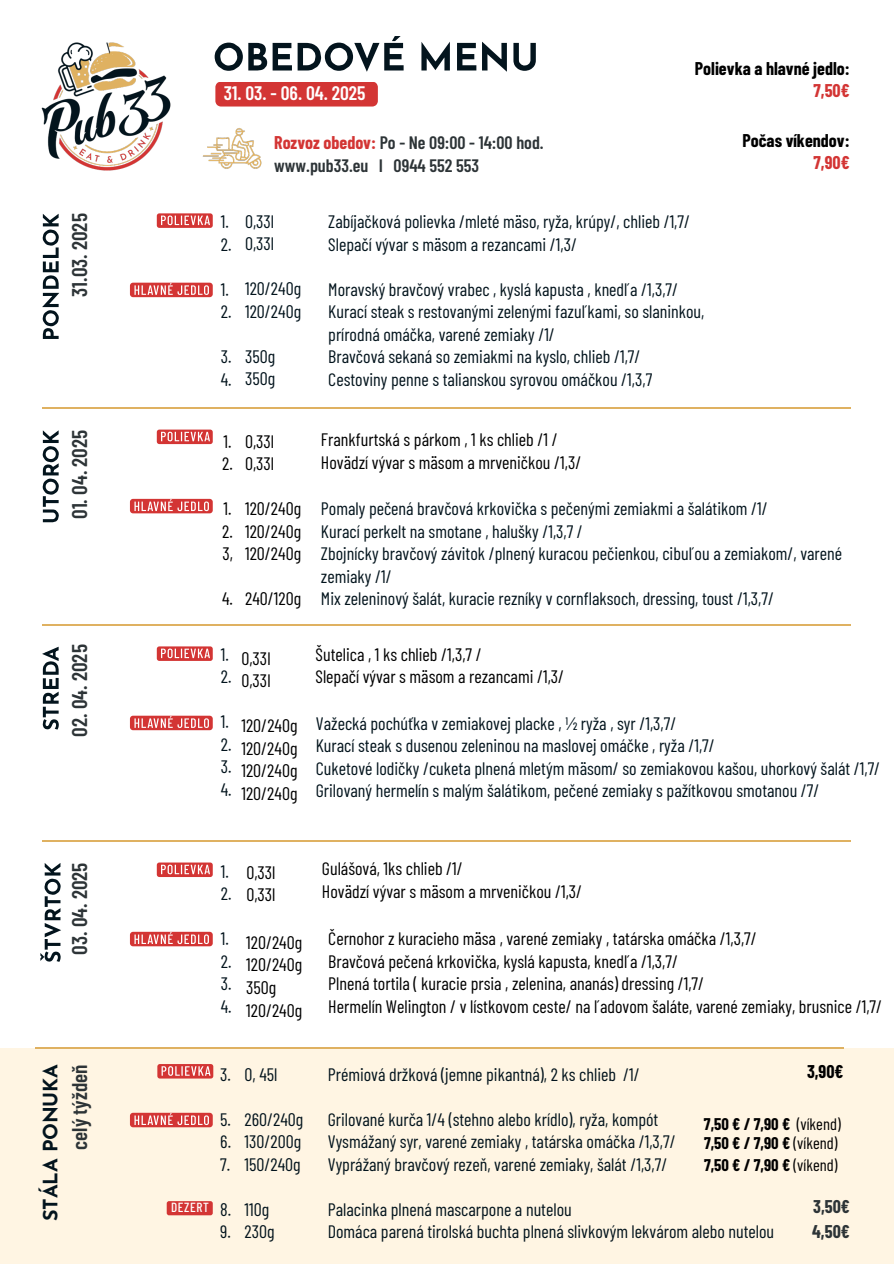
<style>
.page{position:relative;width:894px;height:1264px;background:#fff}
.page>*{position:absolute;margin:0;border:0;box-sizing:border-box;transform-origin:0 0}
.t1{font:600 21.3px "Barlow Condensed";color:#2d3437}
.t2{font:700 19.8px "Josefin Sans";letter-spacing:-.01em;color:#03141d}
.t3{font:600 19.5px "Barlow Condensed";color:#fff}
.t4{font:18px/22.5px "Barlow Condensed";color:#03141d}
.t5{font:18px/22.5px "Barlow Condensed";color:#000}
.t6{font:600 18px/22.5px "Barlow Condensed";color:#2d3437}
.t7{font:700 18px/22.5px "Barlow Condensed";color:#000;text-align:right}
.t8{font:700 18px/24.8px "Barlow Condensed";color:#2d3437}
.t9{font:700 16.5px "Barlow Condensed";color:#000}
.t10{font:500 13.2px "Barlow Condensed";letter-spacing:.05em;color:#fff}
.s1{font-weight:700;color:#d33534}
.s2{color:#d33534}
.s3{font-weight:400}
</style>
<div class="page">
<svg style="left:43px;top:430px;width:16px;height:92px"></svg>
<svg style="left:42px;top:646px;width:17px;height:83px"></svg>
<svg style="left:42px;top:214px;width:17px;height:125px"></svg>
<svg style="left:40px;top:863px;width:21px;height:98px"></svg>
<img style="left:41px;top:42px;width:130px;height:129px">
<div style="left:130px;top:283px;width:83px;height:14px;background:#d33534;border-radius:3px"></div>
<svg style="left:134px;top:283px;width:75px;height:12px"></svg>
<div style="left:130px;top:499px;width:83px;height:14px;background:#d33534;border-radius:3px"></div>
<svg style="left:134px;top:499px;width:75px;height:12px"></svg>
<div style="left:130px;top:715px;width:83px;height:15px;background:#d33534;border-radius:3px"></div>
<svg style="left:134px;top:716px;width:75px;height:12px"></svg>
<div style="left:130px;top:931px;width:83px;height:15px;background:#d33534;border-radius:3px"></div>
<svg style="left:134px;top:932px;width:75px;height:12px"></svg>
<div style="left:157px;top:213px;width:56px;height:15px;background:#d33534;border-radius:3px"></div>
<svg style="left:161px;top:215px;width:49px;height:10px"></svg>
<div style="left:157px;top:429px;width:56px;height:15px;background:#d33534;border-radius:3px"></div>
<svg style="left:161px;top:431px;width:49px;height:10px"></svg>
<div style="left:157px;top:646px;width:56px;height:15px;background:#d33534;border-radius:3px"></div>
<svg style="left:161px;top:648px;width:49px;height:10px"></svg>
<div style="left:157px;top:862px;width:56px;height:15px;background:#d33534;border-radius:3px"></div>
<svg style="left:161px;top:864px;width:49px;height:10px"></svg>
<svg style="left:214px;top:36px;width:189px;height:36px"></svg>
<svg style="left:421px;top:42px;width:29px;height:28px"></svg>
<svg style="left:457px;top:43px;width:19px;height:27px"></svg>
<svg style="left:482px;top:42px;width:24px;height:29px"></svg>
<svg style="left:513px;top:43px;width:22px;height:28px"></svg>
<img style="left:202px;top:128px;width:60px;height:41px">
<hr style="left:43px;top:407px;width:807px;height:2px;background:#dfb161">
<hr style="left:43px;top:624px;width:807px;height:1px;background:#dfb161">
<hr style="left:43px;top:840px;width:807px;height:2px;background:#dfb161">
<div style="left:0;top:1048px;width:893px;height:215px;background:#fff5e3"></div>
<hr style="left:35px;top:1047px;width:808px;height:2px;background:#dfb161">
<div style="left:157px;top:1064px;width:56px;height:14px;background:#d33534;border-radius:3px"></div>
<svg style="left:161px;top:1066px;width:49px;height:9px"></svg>
<div style="left:130px;top:1112px;width:83px;height:15px;background:#d33534;border-radius:3px"></div>
<svg style="left:134px;top:1112px;width:75px;height:13px"></svg>
<div style="left:167px;top:1201px;width:46px;height:14px;background:#d33534;border-radius:2px"></div>
<div style="left:215px;top:82px;width:163px;height:24px;background:#d33534"></div>
<p class="t1" style="left:66px;top:297px;width:85px;rotate:-90deg">31.03. 2025</p>
<h2 class="t1" style="left:66px;top:519px;width:90px;rotate:-90deg">01. 04. 2025</h2>
<p class="t1" style="left:66px;top:736px;width:94px;rotate:-90deg">02. 04. 2025</p>
<h3 class="t1" style="left:66px;top:954px;width:94px;rotate:-90deg">03. 04. 2025</h3>
<h4 class="t2" style="left:43px;top:1220px;width:158px;rotate:-90deg">STÁLA PONUKA</h4>
<h4 class="t1" style="left:66px;top:1149px;width:87px;rotate:-90deg">celý týždeň</h4>
<h4 class="t3" style="left:224px;top:80px;width:143px">31. 03. - 06. 04. 2025</h4>
<h4 class="t6" style="left:274px;top:131px;width:271px"><span class="s1">Rozvoz obedov:</span> Po - Ne 09:00 - 14:00 hod. www.pub33.eu l 0944 552 553</h4>
<h3 class="t7" style="left:694px;top:56px;width:156px">Polievka a hlavné jedlo:<br><span class="s2">7,50€</span></h3>
<h4 class="t7" style="left:742px;top:128px;width:109px">Počas víkendov:<br><span class="s2">7,90€</span></h4>
<h3 class="t4" style="left:221px;top:209px;width:12px">1.<br>2.</h3>
<h3 class="t4" style="left:221px;top:277px;width:12px">1.<br>2.</h3>
<h4 class="t4" style="left:221px;top:344px;width:12px">3.<br>4.</h4>
<h4 class="t4" style="left:245px;top:209px;width:31px">0,33l<br>0,33l</h4>
<h4 class="t4" style="left:245px;top:277px;width:57px">120/240g<br>120/240g</h4>
<h4 class="t4" style="left:245px;top:344px;width:32px">350g<br>350g</h4>
<h2 class="t4" style="left:328px;top:209px;width:363px">Zabíjačková polievka /mleté mäso, ryža, krúpy/, chlieb /1,7/<br>Slepačí vývar s mäsom a rezancami /1,3/</h2>
<h2 class="t4" style="left:328px;top:277px;width:377px">Moravský bravčový vrabec , kyslá kapusta , knedľa /1,3,7/ Kurací steak s restovanými zelenými fazuľkami, so slaninkou, prírodná omáčka, varené zemiaky /1/<br>Bravčová sekaná so zemiakmi na kyslo, chlieb /1,7/<br>Cestoviny penne s talianskou syrovou omáčkou /1,3,7</h2>
<h4 class="t5" style="left:222px;top:429px;width:12px">1.<br>2.</h4>
<h4 class="t5" style="left:223px;top:497px;width:10px">1.</h4>
<h1 class="t5" style="left:222px;top:519px;width:12px">2.<br>3,</h1>
<h2 class="t5" style="left:222px;top:587px;width:12px">4.</h2>
<h4 class="t5" style="left:245px;top:429px;width:31px">0,33l<br>0,33l</h4>
<h4 class="t5" style="left:245px;top:497px;width:57px;text-align:justify">120/240g 120/240g 120/240g</h4>
<h4 class="t5" style="left:245px;top:587px;width:57px">240/120g</h4>
<h4 class="t4" style="left:221px;top:642px;width:12px">1.<br>2.</h4>
<h4 class="t4" style="left:221px;top:710px;width:12px">1.<br>2.<br>3.<br>4.</h4>
<h4 class="t5" style="left:241px;top:646px;width:31px">0,33l<br>0,33l</h4>
<h4 class="t5" style="left:241px;top:713px;width:57px;text-align:justify">120/240g 120/240g 120/240g 120/240g</h4>
<p class="t5" style="left:321px;top:428px;width:262px">Frankfurtská s párkom , 1 ks chlieb /1 /<br>Hovädzí vývar s mäsom a mrveničkou /1,3/</p>
<h4 class="t4" style="left:321px;top:497px;width:522px">Pomaly pečená bravčová krkovička s pečenými zemiakmi a šalátikom /1/<br>Kurací perkelt na smotane , halušky /1,3,7 /<br>Zbojnícky bravčový závitok /plnený kuracou pečienkou, cibuľou a zemiakom/, varené zemiaky /1/<br>Mix zeleninový šalát, kuracie rezníky v cornflaksoch, dressing, toust /1,3,7/</h4>
<h4 class="t5" style="left:315px;top:642px;width:250px">Šutelica , 1 ks chlieb /1,3,7 /<br>Slepačí vývar s mäsom a rezancami /1,3/</h4>
<h4 class="t4" style="left:316px;top:711px;width:566px">Važecká pochúťka v zemiakovej placke , ½ ryža , syr /1,3,7/<br>Kurací steak s dusenou zeleninou na maslovej omáčke , ryža /1,7/<br>Cuketové lodičky /cuketa plnená mletým mäsom/ so zemiakovou kašou, uhorkový šalát /1,7/ Grilovaný hermelín s malým šalátikom, pečené zemiaky s pažítkovou smotanou /7/</h4>
<h4 class="t4" style="left:221px;top:859px;width:12px">1.<br>2.</h4>
<h4 class="t4" style="left:221px;top:926px;width:12px">1.<br>2.<br>3.<br>4.</h4>
<h2 class="t5" style="left:246px;top:860px;width:31px">0,33l<br>0,33l</h2>
<h4 class="t5" style="left:246px;top:930px;width:57px">120/240g<br>120/240g<br>350g<br>120/240g</h4>
<h4 class="t10" style="left:171px;top:1198px;width:39px">DEZERT</h4>
<h4 class="t4" style="left:220px;top:1062px;width:12px">3.</h4>
<h4 class="t4" style="left:220px;top:1107px;width:12px;text-align:justify">5.<br>6.<br>7.</h4>
<h4 class="t4" style="left:220px;top:1197px;width:13px">8.<br>9.</h4>
<h4 class="t4" style="left:244px;top:1062px;width:34px">0, 45l</h4>
<h4 class="t4" style="left:244px;top:1107px;width:60px;text-align:justify">260/240g 130/200g 150/240g</h4>
<h4 class="t4" style="left:244px;top:1197px;width:32px">110g<br>230g</h4>
<h4 class="t5" style="left:322px;top:856px;width:262px">Gulášová, 1ks chlieb /1/<br>Hovädzí vývar s mäsom a mrveničkou /1,3/</h4>
<h4 class="t5" style="left:328px;top:926px;width:555px">Černohor z kuracieho mäsa , varené zemiaky , tatárska omáčka /1,3,7/<br>Bravčová pečená krkovička, kyslá kapusta, knedľa /1,3,7/<br>Plnená tortila ( kuracie prsia , zelenina, ananás) dressing /1,7/<br>Hermelín Welington / v lístkovom ceste/ na ľadovom šaláte, varené zemiaky, brusnice /1,7/</h4>
<h4 class="t7" style="left:806px;top:1059px;width:38px">3,90€</h4>
<h2 class="t4" style="left:328px;top:1062px;width:313px">Prémiová držková (jemne pikantná), 2 ks chlieb /1/</h2>
<h4 class="t4" style="left:328px;top:1107px;width:349px">Grilované kurča 1/4 (stehno alebo krídlo), ryža, kompót<br>Vysmážaný syr, varené zemiaky , tatárska omáčka /1,3,7/<br>Vyprážaný bravčový rezeň, varené zemiaky, šalát /1,3,7/</h4>
<h4 class="t4" style="left:328px;top:1197px;width:448px">Palacinka plnená mascarpone a nutelou<br>Domáca parená tirolská buchta plnená slivkovým lekvárom alebo nutelou</h4>
<h4 class="t9" style="left:703px;top:1113px;width:138px">7,50 € / 7,90 € <span class="s3">(víkend)</span></h4>
<h4 class="t9" style="left:703px;top:1132px;width:135px">7,50 € / 7,90 € <span class="s3">(víkend)</span></h4>
<h4 class="t9" style="left:703px;top:1154px;width:135px">7,50 € / 7,90 € <span class="s3">(víkend)</span></h4>
<h4 class="t8" style="left:812px;top:1193px;width:39px">3,50€<br>4,50€</h4>
</div>
